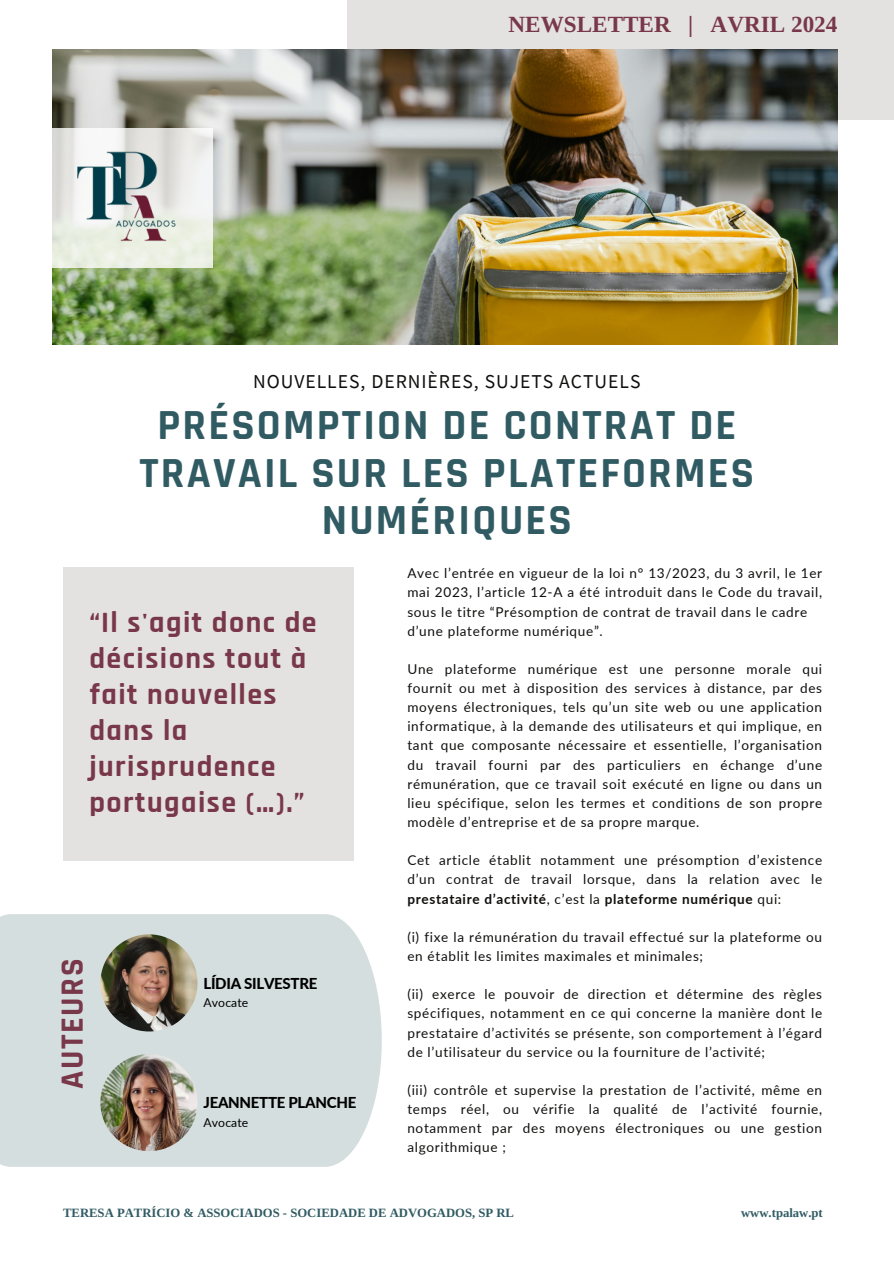
<style>
.page{position:relative;width:894px;height:1264px;background:#fff}
.page>*{position:absolute;margin:0;border:0;box-sizing:border-box;transform-origin:0 0}
.t1{font:700 43.35px/47.2px "Rajdhani";letter-spacing:.05em;color:#315b63;text-align:center}
.t2{font:700 32.85px "Rajdhani";letter-spacing:.05em;color:#783849}
.t3{font:700 29.85px/36px "Rajdhani";letter-spacing:.05em;color:#783849}
.t4{font:700 23.25px "Libra Serif Modern";color:#783849}
.t5{font:19.65px "Source Sans Pro";letter-spacing:.05em;color:#100f0e}
.t6{font:800 15px "Lato";letter-spacing:-.02em;color:#000}
.t7{font:13.5px/19.2px "Lato";letter-spacing:.05em;color:#100f0e;text-align:justify}
.t8{font:700 12.75px "Libra Serif Modern";color:#315b63}
.t9{font:12.15px "Lato";letter-spacing:.01em;color:#000}
.s1{font-weight:700}
</style>
<div class="page">
<div style="left:63px;top:567px;width:290px;height:293px;background:#e4e1e1"></div>
<div style="left:347px;top:0;width:546px;height:119px;background:#e4e1e1"></div>
<div style="left:0;top:914px;width:381px;height:252px;background:#d5dedf"></div>
<img style="left:100px;top:934px;width:97px;height:97px;border-radius:50%">
<img style="left:100px;top:1054px;width:97px;height:97px;border-radius:50%">
<img style="left:52px;top:50px;width:784px;height:294px">
<svg style="left:52px;top:128px;width:161px;height:140px"></svg>
<img style="left:65px;top:138px;width:133px;height:118px">
<p class="t4" style="left:508px;top:11px;width:330px">NEWSLETTER | AVRIL 2024</p>
<p class="t5" style="left:253px;top:368px;width:389px">NOUVELLES, DERNIÈRES, SUJETS ACTUELS</p>
<h1 class="t1" style="left:139px;top:403px;width:616px">PRÉSOMPTION DE CONTRAT DE<br>TRAVAIL SUR LES PLATEFORMES<br>NUMÉRIQUES</h1>
<p class="t3" style="left:89px;top:605px;width:229px">“Il s'agit donc de décisions tout à fait nouvelles dans la jurisprudence portugaise (…).”</p>
<p class="t2" style="left:52px;top:1088px;width:132px;rotate:-90deg">AUTEURS</p>
<p class="t6" style="left:203px;top:973px;width:115px">LÍDIA SILVESTRE</p>
<p class="t9" style="left:203px;top:994px;width:46px">Avocate</p>
<p class="t6" style="left:203px;top:1093px;width:154px">JEANNETTE PLANCHE</p>
<p class="t9" style="left:203px;top:1114px;width:46px">Avocate</p>
<h3 class="t7" style="left:407px;top:563px;width:416px">Avec l’entrée en vigueur de la loi n° 13/2023, du 3 avril, le 1er mai 2023, l’article 12-A a été introduit dans le Code du travail, sous le titre “Présomption de contrat de travail dans le cadre</h3>
<h2 class="t7" style="left:407px;top:621px;width:197px">d’une plateforme numérique”.</h2>
<p class="t7" style="left:407px;top:659px;width:416px">Une plateforme numérique est une personne morale qui fournit ou met à disposition des services à distance, par des moyens électroniques, tels qu’un site web ou une application informatique, à la demande des utilisateurs et qui implique, en tant que composante nécessaire et essentielle, l’organisation du travail fourni par des particuliers en échange d’une rémunération, que ce travail soit exécuté en ligne ou dans un lieu spécifique, selon les termes et conditions de son propre modèle d’entreprise et de sa propre marque.</p>
<p class="t7" style="left:407px;top:850px;width:416px">Cet article établit notamment une présomption d’existence d’un contrat de travail lorsque, dans la relation avec le <span class="s1">prestataire d’activité</span>, c’est la <span class="s1">plateforme numérique</span> qui:</p>
<h6 class="t7" style="left:407px;top:927px;width:416px">(i) fixe la rémunération du travail effectué sur la plateforme ou en établit les limites maximales et minimales;</h6>
<p class="t7" style="left:407px;top:984px;width:416px">(ii) exerce le pouvoir de direction et détermine des règles spécifiques, notamment en ce qui concerne la manière dont le prestataire d’activités se présente, son comportement à l’égard de l’utilisateur du service ou la fourniture de l’activité;</p>
<h6 class="t7" style="left:407px;top:1080px;width:416px">(iii) contrôle et supervise la prestation de l’activité, même en temps réel, ou vérifie la qualité de l’activité fournie, notamment par des moyens électroniques ou une gestion algorithmique ;</h6>
<p class="t8" style="left:63px;top:1204px;width:452px">TERESA PATRÍCIO &amp; ASSOCIADOS - SOCIEDADE DE ADVOGADOS, SP RL</p>
<p class="t8" style="left:740px;top:1204px;width:83px">www.tpalaw.pt</p>
</div>
